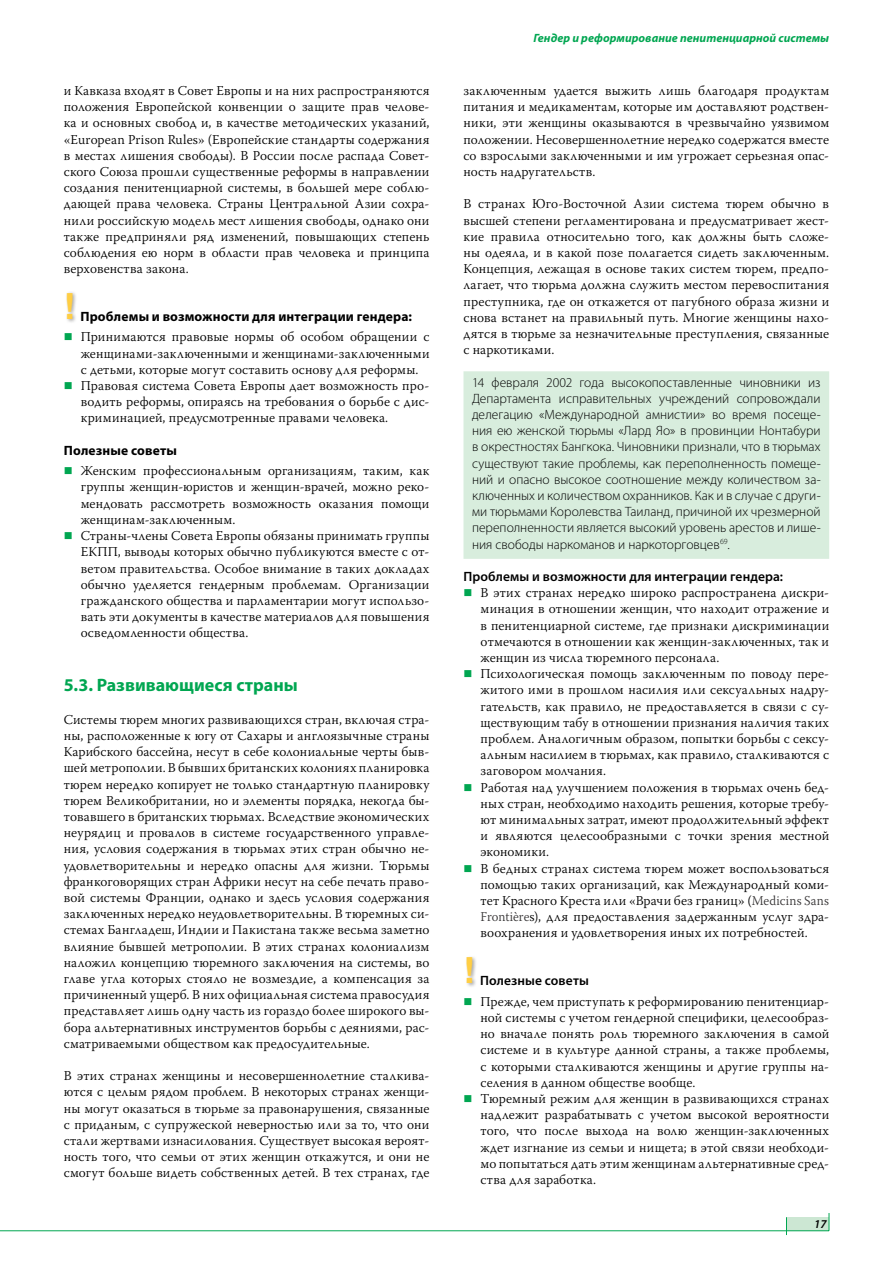
<style>
.page{position:relative;width:893px;height:1263px;background:#fff}
.page>*{position:absolute;margin:0;border:0;box-sizing:border-box;transform-origin:0 0}
.t1{font:700 36px "Helvetica Infant";color:#ffce44}
.t2{font:700 18px "Myriad Pro";color:#00a651}
.t3{font:300 13.5px/16.2px "Warnock Pro";letter-spacing:.015em;color:#000;text-align:justify}
.t4{font:300 13.5px/16.2px "Myriad Pro";color:#000;text-align:justify}
.t5{font:700 13.5px "Myriad Pro";letter-spacing:.01em;color:#000}
.t6{font:600 13.5px "Myriad Pro";letter-spacing:.01em;color:#000}
.t7{font:italic 700 12px "Myriad Pro";color:#00a651}
.t8{font:italic 600 12px "Myriad Pro";color:#000}
.s1{color:#363435}
</style>
<div class="page">
<div style="left:786px;top:1217px;width:43px;height:14px;background:#cce7d3"></div>
<svg style="left:786px;top:1217px;width:1px;height:18px"></svg>
<svg style="left:829px;top:1213px;width:1px;height:18px"></svg>
<hr style="left:0;top:1230px;width:829px;height:1px;background:#00a651">
<div style="left:65px;top:291px;width:13px;height:33px;background:#000;opacity:.35"></div>
<div style="left:463px;top:371px;width:366px;height:188px;background:#d8eddd"></div>
<div style="left:465px;top:955px;width:12px;height:33px;background:#000;opacity:.35"></div>
<p class="t3" style="left:64px;top:82px;width:367px">и Кавказа входят в Совет Европы и на них распространяются положения Европейской конвенции о защите прав челове&shy;ка и основных свобод и, в качестве методических указаний, «European Prison Rules» (Европейские стандарты содержания в местах лишения свободы). В России после распада Совет&shy;ского Союза прошли существенные реформы в направлении создания пенитенциарной системы, в большей мере соблю&shy;дающей права человека. Страны Центральной Азии сохра&shy;нили российскую модель мест лишения свободы, однако они также предприняли ряд изменений, повышающих степень соблюдения ею норм в области прав человека и принципа верховенства закона.</p>
<h1 class="t1" style="left:64px;top:284px;width:14px">!</h1>
<p class="t5" style="left:80px;top:308px;width:333px">Проблемы и возможности для интеграции гендера:</p>
<p class="t3" style="left:81px;top:329px;width:350px;text-align:left">Принимаются правовые нормы об особом обращении с женщинами-заключенными и женщинами-заключенными с детьми, которые могут составить основу для реформы.<br>Правовая система Совета Европы дает возможность про&shy;водить реформы, опираясь на требования о борьбе с дис&shy;криминацией, предусмотренные правами человека.</p>
<p class="t5" style="left:64px;top:441px;width:115px">Полезные советы</p>
<p class="t3" style="left:81px;top:462px;width:350px;text-align:left">Женским профессиональным организациям, таким, как группы женщин-юристов и женщин-врачей, можно реко&shy;мендовать рассмотреть возможность оказания помощи женщинам-заключенным.<br>Страны-члены Совета Европы обязаны принимать группы ЕКПП, выводы которых обычно публикуются вместе с от&shy;ветом правительства. Особое внимание в таких докладах обычно уделяется гендерным проблемам. Организации гражданского общества и парламентарии могут использо&shy;вать эти документы в качестве материалов для повышения осведомленности общества.</p>
<h2 class="t2" style="left:64px;top:673px;width:235px">5.3. Развивающиеся страны</h2>
<p class="t3" style="left:64px;top:711px;width:367px">Системы тюрем многих развивающихся стран, включая стра&shy;ны, расположенные к югу от Сахары и англоязычные страны Карибского бассейна, несут в себе колониальные черты быв&shy;шей метрополии. В бывших британских колониях планировка тюрем нередко копирует не только стандартную планировку тюрем Великобритании, но и элементы порядка, некогда бы&shy;товавшего в британских тюрьмах. Вследствие экономических неурядиц и провалов в системе государственного управле&shy;ния, условия содержания в тюрьмах этих стран обычно не&shy;удовлетворительны и нередко опасны для жизни. Тюрьмы франкоговорящих стран Африки несут на себе печать право&shy;вой системы Франции, однако и здесь условия содержания заключенных нередко неудовлетворительны. В тюремных си&shy;стемах Бангладеш, Индии и Пакистана также весьма заметно влияние бывшей метрополии. В этих странах колониализм наложил концепцию тюремного заключения на системы, во главе угла которых стояло не возмездие, а компенсация за причиненный ущерб. В них официальная система правосудия представляет лишь одну часть из гораздо более широкого вы&shy;бора альтернативных инструментов борьбы с деяниями, рас&shy;сматриваемыми обществом как предосудительные.</p>
<p class="t3" style="left:64px;top:1067px;width:367px">В этих странах женщины и несовершеннолетние сталкива&shy;ются с целым рядом проблем. В некоторых странах женщи&shy;ны могут оказаться в тюрьме за правонарушения, связанные с приданым, с супружеской неверностью или за то, что они стали жертвами изнасилования. Существует высокая вероят&shy;ность того, что семьи от этих женщин откажутся, и они не смогут больше видеть собственных детей. В тех странах, где</p>
<p class="t7" style="left:533px;top:30px;width:297px">Гендер и реформирование пенитенциарной системы</p>
<p class="t3" style="left:463px;top:82px;width:367px">заключенным удается выжить лишь благодаря продуктам питания и медикаментам, которые им доставляют родствен&shy;ники, эти женщины оказываются в чрезвычайно уязвимом положении. Несовершеннолетние нередко содержатся вместе со взрослыми заключенными и им угрожает серьезная опас&shy;ность надругательств.</p>
<p class="t3" style="left:463px;top:196px;width:367px">В странах Юго-Восточной Азии система тюрем обычно в высшей степени регламентирована и предусматривает жест&shy;кие правила относительно того, как должны быть сложе&shy;ны одеяла, и в какой позе полагается сидеть заключенным.<br>Концепция, лежащая в основе таких систем тюрем, предпо&shy;лагает, что тюрьма должна служить местом перевоспитания преступника, где он откажется от пагубного образа жизни и снова встанет на правильный путь. Многие женщины нахо&shy;дятся в тюрьме за незначительные преступления, связанные с наркотиками.</p>
<p class="t4" style="left:472px;top:374px;width:350px">14 февраля 2002 года высокопоставленные чиновники из Департамента исправительных учреждений сопровождали делегацию «Международной амнистии» во время посеще&shy;ния ею женской тюрьмы «Лард Яо» в провинции Нонтабури в окрестностях Бангкока. Чиновники признали, что в тюрьмах существуют такие проблемы, как переполненность помеще&shy;ний и опасно высокое соотношение между количеством за&shy;ключенных и количеством охранников. Как и в случае с други&shy;ми тюрьмами Королевства Таиланд, причиной их чрезмерной переполненности является высокий уровень арестов и лише&shy;ния свободы наркоманов и наркоторговцев<sup>69</sup>.</p>
<p class="t6" style="left:463px;top:568px;width:321px">Проблемы и возможности для интеграции гендера:</p>
<p class="t3" style="left:480px;top:584px;width:350px;text-align:left">В этих странах нередко широко распространена дискри&shy;минация в отношении женщин, что находит отражение и в пенитенциарной системе, где признаки дискриминации отмечаются в отношении как женщин-заключенных, так и женщин из числа тюремного персонала.<br>Психологическая помощь заключенным по поводу пере&shy;житого ими в прошлом насилия или сексуальных надру&shy;гательств, как правило, не предоставляется в связи с су&shy;ществующим табу в отношении признания наличия таких проблем. Аналогичным образом, попытки борьбы с сексу&shy;альным насилием в тюрьмах, как правило, сталкиваются с заговором молчания.<br>Работая над улучшением положения в тюрьмах очень бед&shy;ных стран, необходимо находить решения, которые требу&shy;ют минимальных затрат, имеют продолжительный эффект и являются целесообразными с точки зрения местной экономики.<br>В бедных странах система тюрем может воспользоваться помощью таких организаций, как Международный коми&shy;тет Красного Креста или «Врачи без границ» (<span class="s1">Medicins Sans Frontière</span>s), для предоставления задержанным услуг здра&shy;воохранения и удовлетворения иных их потребностей.</p>
<h1 class="t1" style="left:463px;top:948px;width:14px">!</h1>
<p class="t6" style="left:480px;top:972px;width:110px">Полезные советы</p>
<p class="t3" style="left:480px;top:993px;width:350px;text-align:left">Прежде, чем приступать к реформированию пенитенциар&shy;ной системы с учетом гендерной специфики, целесообраз&shy;но вначале понять роль тюремного заключения в самой системе и в культуре данной страны, а также проблемы, с которыми сталкиваются женщины и другие группы на&shy;селения в данном обществе вообще.<br>Тюремный режим для женщин в развивающихся странах надлежит разрабатывать с учетом высокой вероятности того, что после выхода на волю женщин-заключенных ждет изгнание из семьи и нищета; в этой связи необходи&shy;мо попытаться дать этим женщинам альтернативные сред&shy;ства для заработка.</p>
<p class="t8" style="left:814px;top:1216px;width:14px">17</p>
</div>
